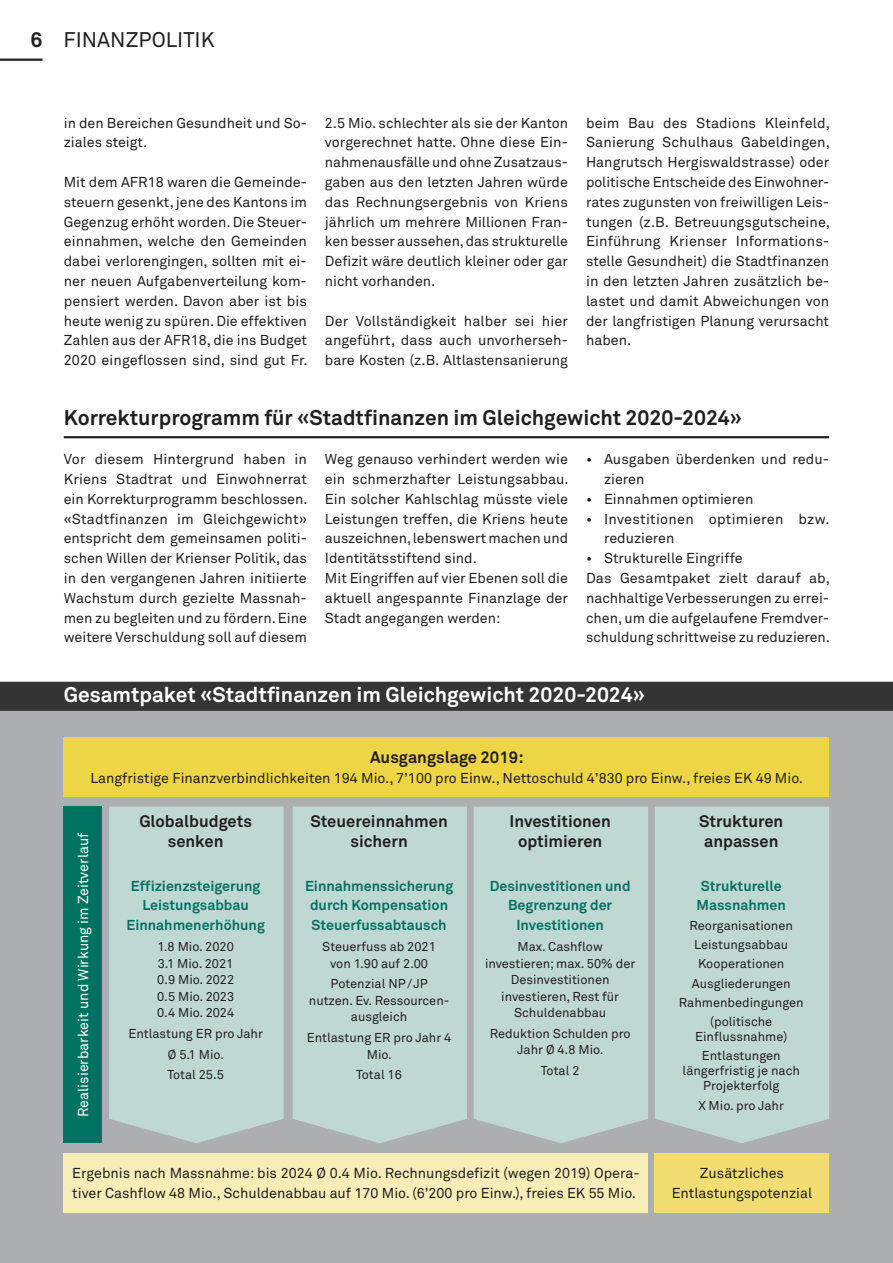
<style>
.page{position:relative;width:893px;height:1263px;background:#fff}
.page>*{position:absolute;margin:0;border:0;box-sizing:border-box;transform-origin:0 0}
.t1{font:700 21px "Akkurat";color:#231f20}
.t2{font:700 21px "Akkurat";color:#fff}
.t3{font:21px "Akkurat";color:#231f20}
.t4{font:700 16.5px/19.8px "Akkurat";color:#231f20;text-align:center}
.t5{font:14.25px/19.8px "Akkurat";color:#231f20}
.t6{font:700 14.25px/19.8px "Akkurat";color:#007261;text-align:center}
.t7{font:14.25px "Akkurat";color:#fff}
.t8{font:14.25px/19.8px "Akkurat";letter-spacing:.02em;color:#231f20}
.t9{font:12.75px/16.5px "Akkurat";color:#231f20;text-align:center}
.s1{font-weight:700}
</style>
<div class="page">
<div style="left:0;top:686px;width:893px;height:577px;background:#adaeb2"></div>
<div style="left:64px;top:737px;width:765px;height:60px;background:#eed546"></div>
<div style="left:64px;top:806px;width:38px;height:337px;background:#007261"></div>
<div style="left:109px;top:806px;width:175px;height:337px;background:#bfd8d3"></div>
<div style="left:293px;top:806px;width:174px;height:337px;background:#bfd8d3"></div>
<div style="left:474px;top:806px;width:174px;height:337px;background:#bfd8d3"></div>
<div style="left:655px;top:806px;width:174px;height:337px;background:#bfd8d3"></div>
<div style="left:64px;top:1153px;width:584px;height:59px;background:#f8edb6"></div>
<div style="left:655px;top:1153px;width:174px;height:59px;background:#f1dd71"></div>
<div style="left:0;top:682px;width:893px;height:29px;background:#363536"></div>
<hr style="left:64px;top:436px;width:765px;height:2px;background:#231f20">
<hr style="left:0;top:59px;width:43px;height:2px;background:#231f20">
<h1 class="t3" style="left:31px;top:27px;width:186px"><span class="s1">6</span> FINANZPOLITIK</h1>
<p class="t5" style="left:64px;top:113px;width:245px">in den Bereichen Gesundheit und So&shy;ziales steigt.</p>
<p class="t5" style="left:64px;top:172px;width:245px;text-align:justify">Mit dem AFR18 waren die Gemeinde&shy;steuern gesenkt, jene des Kantons im Gegenzug erhöht worden. Die Steuer&shy;einnahmen, welche den Gemeinden dabei verlorengingen, sollten mit ei&shy;ner neuen Aufgabenverteilung kom&shy;pensiert werden. Davon aber ist bis heute wenig zu spüren. Die effektiven Zahlen aus der AFR18, die ins Budget 2020 eingeflossen sind, sind gut Fr.</p>
<p class="t5" style="left:325px;top:113px;width:245px;text-align:justify">2.5 Mio. schlechter als sie der Kanton vorgerechnet hatte. Ohne diese Ein&shy;nahmenausfälle und ohne Zusatzaus&shy;gaben aus den letzten Jahren würde das Rechnungsergebnis von Kriens jährlich um mehrere Millionen Fran&shy;ken besser aussehen, das strukturelle Defizit wäre deutlich kleiner oder gar nicht vorhanden.</p>
<p class="t5" style="left:325px;top:311px;width:245px;text-align:justify">Der Vollständigkeit halber sei hier angeführt, dass auch unvorherseh&shy;bare Kosten (z.B. Altlastensanierung</p>
<p class="t5" style="left:586px;top:113px;width:245px;text-align:justify">beim Bau des Stadions Kleinfeld, Sanierung Schulhaus Gabeldingen, Hangrutsch Hergiswaldstrasse) oder politische Entscheide des Einwohner&shy;rates zugunsten von freiwilligen Leis&shy;tungen (z.B. Betreuungsgutscheine, Einführung Krienser Informations&shy;stelle Gesundheit) die Stadtfinanzen in den letzten Jahren zusätzlich be&shy;lastet und damit Abweichungen von der langfristigen Planung verursacht haben.</p>
<h1 class="t1" style="left:64px;top:404px;width:680px">Korrekturprogramm für «Stadtfinanzen im Gleichgewicht 2020-2024»</h1>
<p class="t5" style="left:64px;top:450px;width:245px;text-align:justify">Vor diesem Hintergrund haben in Kriens Stadtrat und Einwohnerrat ein Korrekturprogramm beschlossen. «Stadtfinanzen im Gleichgewicht» entspricht dem gemeinsamen politi&shy;schen Willen der Krienser Politik, das in den vergangenen Jahren initiierte Wachstum durch gezielte Massnah&shy;men zu begleiten und zu fördern. Eine weitere Verschuldung soll auf diesem</p>
<p class="t5" style="left:325px;top:450px;width:245px">Weg genauso verhindert werden wie ein schmerzhafter Leistungsabbau.<br>Ein solcher Kahlschlag müsste viele Leistungen treffen, die Kriens heute auszeichnen, lebenswert machen und Identitätsstiftend sind.<br>Mit Eingriffen auf vier Ebenen soll die aktuell angespannte Finanzlage der Stadt angegangen werden:</p>
<p class="t5" style="left:604px;top:450px;width:227px;text-indent:-18px">• Ausgaben überdenken und redu&shy;zieren</p>
<p class="t5" style="left:586px;top:489px;width:169px">• Einnahmen optimieren</p>
<p class="t8" style="left:604px;top:509px;width:227px;text-indent:-18px">• Investitionen optimieren bzw. reduzieren</p>
<p class="t5" style="left:586px;top:549px;width:245px">• Strukturelle Eingriffe<br>Das Gesamtpaket zielt darauf ab, nachhaltige Verbesserungen zu errei&shy;chen, um die aufgelaufene Fremdver&shy;schuldung schrittweise zu reduzieren.</p>
<h1 class="t2" style="left:64px;top:681px;width:583px">Gesamtpaket «Stadtfinanzen im Gleichgewicht 2020-2024»</h1>
<p class="t4" style="left:370px;top:747px;width:155px">Ausgangslage 2019:</p>
<p class="t5" style="left:91px;top:768px;width:714px">Langfristige Finanzverbindlichkeiten 194 Mio., 7’100 pro Einw., Nettoschuld 4’830 pro Einw., freies EK 49 Mio.</p>
<p class="t7" style="left:75px;top:1117px;width:286px;rotate:-90deg">Realisierbarkeit und Wirkung im Zeitverlauf</p>
<p class="t4" style="left:139px;top:811px;width:114px">Globalbudgets senken</p>
<p class="t6" style="left:126px;top:876px;width:140px">Effizienzsteigerung<br>Leistungsabbau<br>Einnahmenerhöhung</p>
<p class="t9" style="left:157px;top:939px;width:79px;text-align:justify">1.8 Mio. 2020<br>3.1 Mio. 2021<br>0.9 Mio. 2022<br>0.5 Mio. 2023<br>0.4 Mio. 2024</p>
<p class="t9" style="left:128px;top:1023px;width:136px;line-height:20.7px">Entlastung ER pro Jahr<br>Ø 5.1 Mio.<br>Total 25.5</p>
<p class="t4" style="left:310px;top:811px;width:139px">Steuereinnahmen sichern</p>
<p class="t6" style="left:305px;top:876px;width:150px">Einnahmenssicherung durch Kompensation<br>Steuerfussabtausch</p>
<p class="t9" style="left:322px;top:939px;width:115px">Steuerfuss ab 2021 von 1.90 auf 2.00</p>
<p class="t9" style="left:309px;top:976px;width:142px">Potenzial NP/JP nutzen. Ev. Ressourcen&shy;ausgleich</p>
<p class="t9" style="left:307px;top:1030px;width:146px">Entlastung ER pro Jahr 4<br>Mio.</p>
<p class="t9" style="left:356px;top:1067px;width:47px">Total 16</p>
<p class="t4" style="left:509px;top:811px;width:103px">Investitionen optimieren</p>
<p class="t6" style="left:490px;top:876px;width:142px">Desinvestitionen und<br>Begrenzung der<br>Investitionen</p>
<p class="t9" style="left:485px;top:939px;width:152px">Max. Cashflow investieren; max. 50% der<br>Desinvestitionen investieren, Rest für<br>Schuldenabbau</p>
<p class="t9" style="left:490px;top:1025px;width:142px">Reduktion Schulden pro<br>Jahr Ø 4.8 Mio.</p>
<p class="t9" style="left:541px;top:1063px;width:40px">Total 2</p>
<p class="t4" style="left:699px;top:811px;width:86px;text-align:left">Strukturen anpassen</p>
<p class="t6" style="left:697px;top:876px;width:91px;text-align:left">Strukturelle<br>Massnahmen</p>
<p class="t9" style="left:679px;top:916px;width:126px;line-height:19.2px">Reorganisationen<br>Leistungsabbau<br>Kooperationen<br>Ausgliederungen<br>Rahmenbedingungen (politische</p>
<p class="t9" style="left:695px;top:1027px;width:94px;line-height:19.2px">Einflussnahme)<br>Entlastungen</p>
<p class="t9" style="left:683px;top:1064px;width:119px;line-height:15px">längerfristig je nach<br>Projekterfolg</p>
<p class="t9" style="left:698px;top:1097px;width:87px">X Mio. pro Jahr</p>
<p class="t5" style="left:72px;top:1163px;width:569px">Ergebnis nach Massnahme: bis 2024 Ø 0.4 Mio. Rechnungsdefizit (wegen 2019) Opera&shy;tiver Cashflow 48 Mio., Schuldenabbau auf 170 Mio. (6’200 pro Einw.), freies EK 55 Mio.</p>
<p class="t5" style="left:672px;top:1163px;width:142px;text-align:center">Zusätzliches<br>Entlastungspotenzial</p>
</div>
